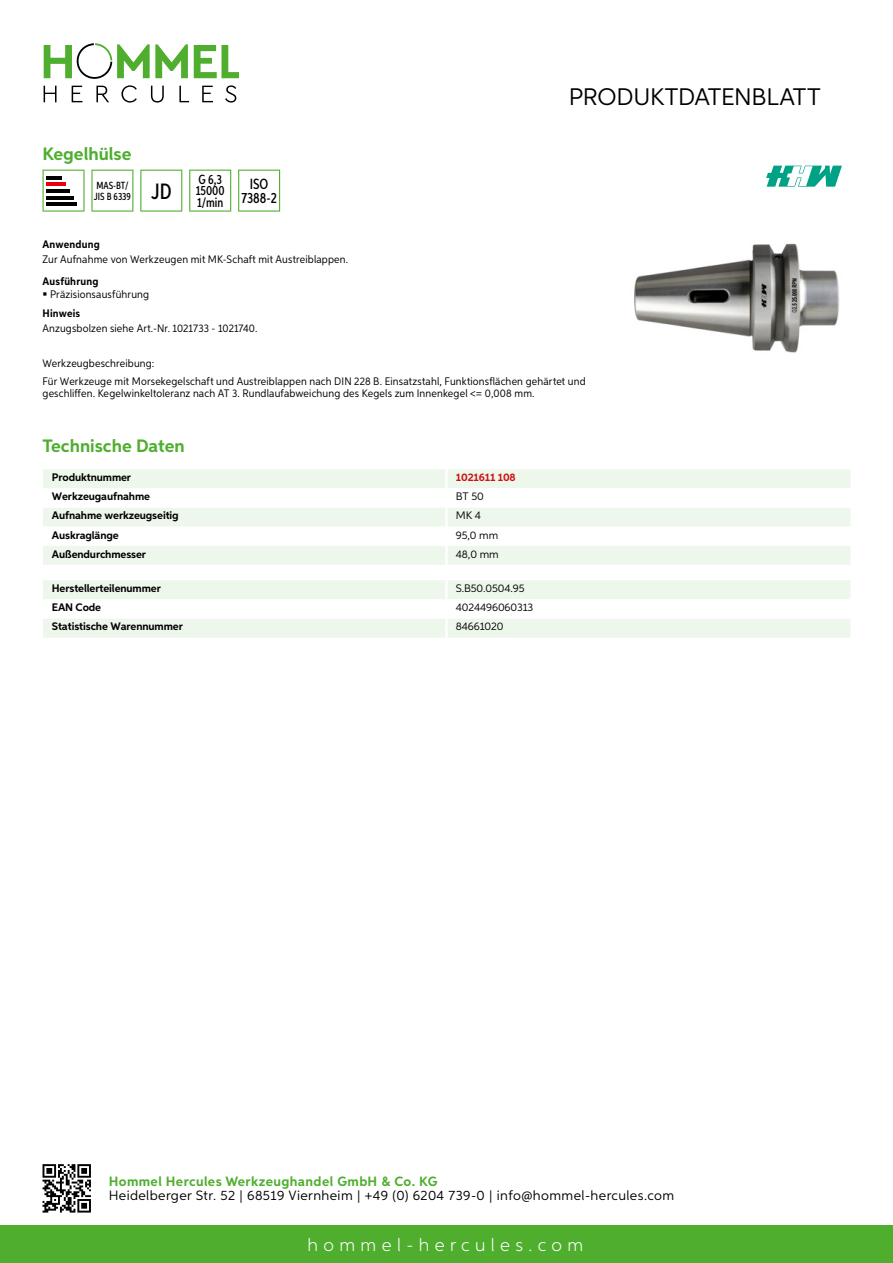
<style>
.page{position:relative;width:893px;height:1263px;background:#fff}
.page>*{position:absolute;margin:0;border:0;box-sizing:border-box;transform-origin:0 0}
.t1{font:24px "Aspira";letter-spacing:-.01em;color:#000}
.t2{font:700 18px "Aspira";color:#50ae2f}
.t3{font:300 18px "Aspira";letter-spacing:.3em;color:#fff}
.t4{font:500 14.85px/13.4px "Aspira XX Nar";color:#000;text-align:center}
.t5{font:13.5px "Aspira";letter-spacing:.03em;color:#000}
.t6{font:700 13.5px "Aspira";letter-spacing:.03em;color:#50ae2f}
.t7{font:500 13.35px/11.9px "Aspira XX Nar";color:#000}
.t8{font:10.95px/17.5px "Aspira Nar";letter-spacing:.015em;color:#000}
.t9{font:700 10.95px "Aspira";letter-spacing:-.01em;color:#000}
.t10{font:10.95px "Aspira";letter-spacing:-.01em;color:#000}
.t11{font:700 10.95px "Aspira Nar";letter-spacing:.02em;color:#000}
.t12{font:700 10.95px "Aspira";letter-spacing:-.01em;color:#cd1013}
.t13{font:500 10.35px/10.4px "Aspira XX Nar";color:#000}
.s1{font-size:22.2px}
</style>
<div class="page">
<div style="left:0;top:1226px;width:893px;height:37px;background:#50ae2f"></div>
<svg style="left:43px;top:1164px;width:48px;height:48px"></svg>
<svg style="left:194px;top:45px;width:45px;height:33px"></svg>
<svg style="left:44px;top:43px;width:144px;height:36px"></svg>
<svg style="left:44px;top:86px;width:13px;height:16px"></svg>
<svg style="left:72px;top:86px;width:10px;height:16px"></svg>
<svg style="left:96px;top:86px;width:13px;height:16px"></svg>
<svg style="left:121px;top:85px;width:16px;height:18px"></svg>
<svg style="left:151px;top:86px;width:13px;height:17px"></svg>
<svg style="left:179px;top:86px;width:10px;height:16px"></svg>
<svg style="left:202px;top:86px;width:11px;height:16px"></svg>
<svg style="left:225px;top:85px;width:11px;height:18px"></svg>
<div style="left:43px;top:469px;width:807px;height:96px;background:#eef7eb"></div>
<svg style="left:43px;top:488px;width:807px;height:58px"></svg>
<hr style="left:445px;top:469px;width:3px;height:19px;background:#fff">
<hr style="left:445px;top:488px;width:3px;height:19px;background:#fff">
<hr style="left:445px;top:507px;width:3px;height:20px;background:#fff">
<hr style="left:445px;top:527px;width:3px;height:19px;background:#fff">
<hr style="left:445px;top:546px;width:3px;height:19px;background:#fff">
<svg style="left:43px;top:580px;width:807px;height:58px"></svg>
<hr style="left:445px;top:618px;width:3px;height:20px;background:#fff">
<svg style="left:43px;top:170px;width:42px;height:42px"></svg>
<hr style="left:46px;top:176px;width:16px;height:3px;background:#000">
<hr style="left:46px;top:183px;width:20px;height:3px;background:#e3000b">
<hr style="left:46px;top:189px;width:23px;height:3px;background:#000">
<hr style="left:46px;top:196px;width:27px;height:3px;background:#000">
<hr style="left:46px;top:203px;width:31px;height:3px;background:#000">
<svg style="left:91px;top:170px;width:42px;height:42px"></svg>
<svg style="left:140px;top:170px;width:42px;height:42px"></svg>
<svg style="left:189px;top:170px;width:42px;height:42px"></svg>
<svg style="left:238px;top:170px;width:42px;height:42px"></svg>
<img style="left:634px;top:243px;width:205px;height:110px">
<svg style="left:766px;top:166px;width:76px;height:21px"></svg>
<h2 class="t2" style="left:43px;top:142px;width:90px">Kegelhülse</h2>
<p class="t13" style="left:94px;top:180px;width:79px">MAS-BT/<br>JIS B 6339 <span class="s1">JD</span></p>
<p class="t7" style="left:196px;top:173px;width:30px">G 6,3<br>15000<br>1/min</p>
<h3 class="t4" style="left:241px;top:177px;width:37px">ISO<br>7388-2</h3>
<h1 class="t1" style="left:569px;top:82px;width:253px">Produktdatenblatt</h1>
<p class="t11" style="left:43px;top:237px;width:59px">Anwendung</p>
<p class="t8" style="left:43px;top:250px;width:307px">Zur Aufnahme von Werkzeugen mit MK-Schaft mit Austreiblappen.</p>
<p class="t11" style="left:43px;top:274px;width:58px">Ausführung</p>
<p class="t8" style="left:50px;top:285px;width:101px">Präzisionsausführung</p>
<p class="t11" style="left:43px;top:306px;width:39px">Hinweis</p>
<p class="t8" style="left:43px;top:319px;width:216px">Anzugsbolzen siehe Art.-Nr. 1021733 - 1021740.</p>
<p class="t8" style="left:43px;top:354px;width:545px">Werkzeugbeschreibung:<br>Für Werkzeuge mit Morsekegelschaft und Austreiblappen nach DIN 228 B. Einsatzstahl, Funktionsflächen gehärtet und</p>
<p class="t8" style="left:43px;top:384px;width:494px">geschliffen. Kegelwinkeltoleranz nach AT 3. Rundlaufabweichung des Kegels zum Innenkegel &lt;= 0,008 mm.</p>
<h2 class="t2" style="left:43px;top:435px;width:144px">Technische Daten</h2>
<p class="t9" style="left:52px;top:471px;width:81px">Produktnummer</p>
<p class="t12" style="left:456px;top:471px;width:61px">1021611 108</p>
<p class="t9" style="left:52px;top:490px;width:100px">Werkzeugaufnahme</p>
<p class="t10" style="left:456px;top:490px;width:29px">BT 50</p>
<p class="t9" style="left:52px;top:509px;width:128px">Aufnahme werkzeugseitig</p>
<p class="t10" style="left:456px;top:509px;width:27px">MK 4</p>
<p class="t9" style="left:52px;top:528px;width:68px">Auskraglänge</p>
<p class="t10" style="left:456px;top:528px;width:44px">95,0 mm</p>
<p class="t9" style="left:52px;top:547px;width:96px">Außendurchmesser</p>
<p class="t10" style="left:456px;top:547px;width:44px">48,0 mm</p>
<p class="t9" style="left:52px;top:582px;width:111px">Herstellerteilenummer</p>
<p class="t10" style="left:456px;top:582px;width:70px">S.B50.0504.95</p>
<p class="t9" style="left:52px;top:601px;width:51px">EAN Code</p>
<p class="t10" style="left:456px;top:601px;width:79px">4024496060313</p>
<p class="t9" style="left:52px;top:620px;width:132px">Statistische Warennummer</p>
<p class="t10" style="left:456px;top:620px;width:49px">84661020</p>
<p class="t6" style="left:109px;top:1172px;width:330px">Hommel Hercules Werkzeughandel GmbH &amp; Co. KG</p>
<p class="t5" style="left:109px;top:1187px;width:567px">Heidelberger Str. 52 | 68519 Viernheim | +49 (0) 6204 739-0 | info@hommel-hercules.com</p>
<h2 class="t3" style="left:307px;top:1234px;width:277px">hommel-hercules.com</h2>
</div>
